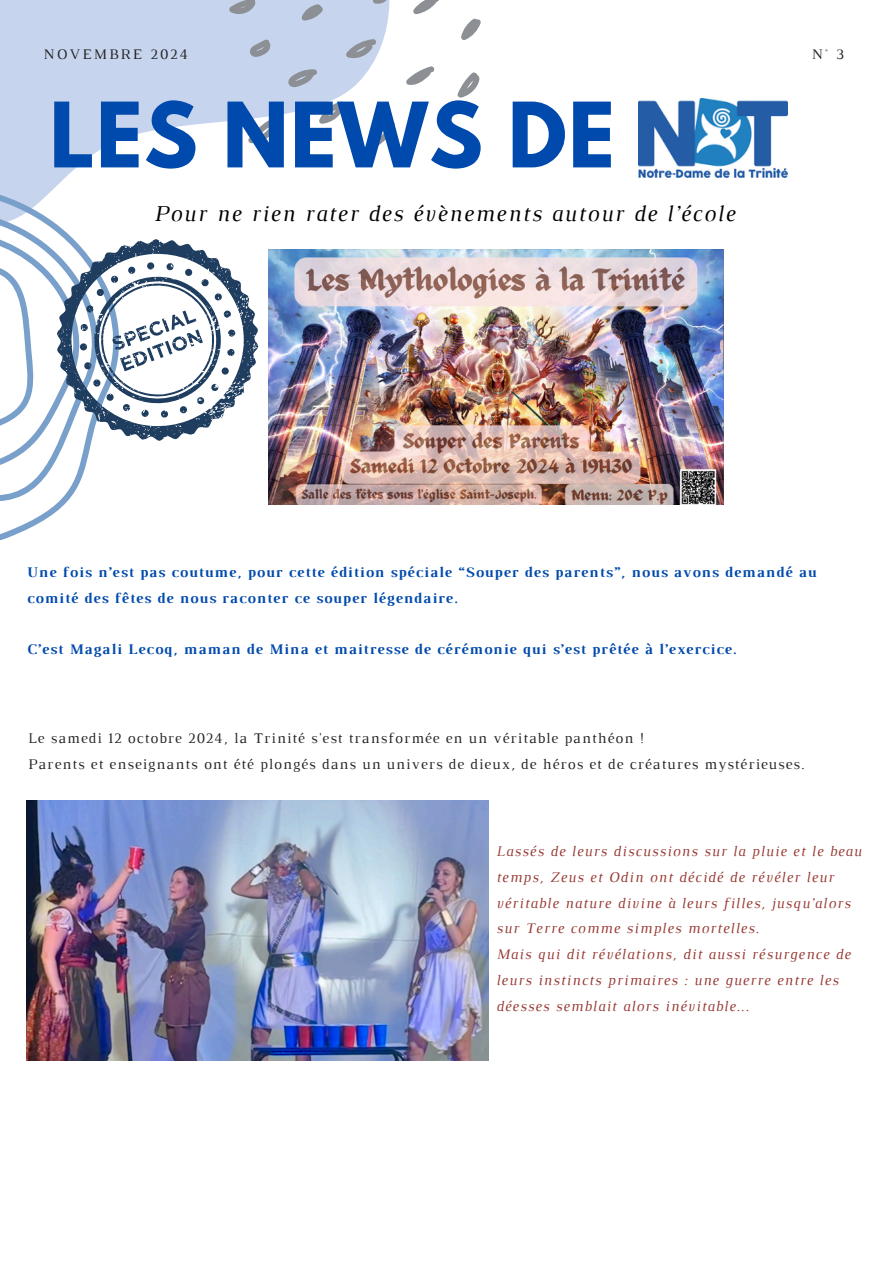
<style>
.page{position:relative;width:894px;height:1264px;background:#fff}
.page>*{position:absolute;margin:0;border:0;box-sizing:border-box;transform-origin:0 0}
.t1{font:700 79.8px "League Spartan";letter-spacing:.02em;color:#004aad}
.t2{font:italic 23.1px "Luthier";letter-spacing:.07em;color:#000}
.t3{font:italic 15px/25.8px "Luthier";letter-spacing:.07em;color:#983a34}
.t4{font:700 15px/25.8px "Luthier";letter-spacing:.07em;color:#004aad}
.t5{font:15px "Luthier";letter-spacing:.07em;color:#222}
.t6{font:14.85px "Luthier";letter-spacing:.14em;color:#222}
</style>
<div class="page">
<svg style="left:0;top:0;width:446px;height:250px;fill:#c6d4ee"></svg>
<svg style="left:0;top:132px;width:194px;height:78px"></svg>
<svg style="left:0;top:157px;width:165px;height:384px"></svg>
<svg style="left:0;top:184px;width:123px;height:323px"></svg>
<svg style="left:301px;top:4px;width:22px;height:17px"></svg>
<svg style="left:372px;top:0;width:19px;height:5px"></svg>
<svg style="left:249px;top:39px;width:21px;height:21px"></svg>
<svg style="left:345px;top:39px;width:31px;height:21px"></svg>
<svg style="left:287px;top:69px;width:30px;height:18px"></svg>
<svg style="left:412px;top:0;width:27px;height:15px"></svg>
<svg style="left:405px;top:65px;width:30px;height:21px"></svg>
<svg style="left:319px;top:101px;width:25px;height:23px"></svg>
<svg style="left:461px;top:18px;width:20px;height:22px"></svg>
<svg style="left:247px;top:120px;width:29px;height:23px"></svg>
<svg style="left:372px;top:119px;width:23px;height:28px"></svg>
<svg style="left:457px;top:72px;width:22px;height:26px"></svg>
<svg style="left:228px;top:0;width:28px;height:17px"></svg>
<img style="left:638px;top:98px;width:149px;height:79px">
<svg style="left:28px;top:210px;width:259px;height:259px"></svg>
<img style="left:269px;top:250px;width:454px;height:254px">
<img style="left:27px;top:800px;width:461px;height:260px">
<h3 class="t6" style="left:44px;top:49px;width:146px">NOVEMBRE 2024</h3>
<h1 class="t6" style="left:811px;top:49px;width:34px">N° 3</h1>
<p class="t1" style="left:49px;top:96px;width:566px">LES NEWS DE</p>
<p class="t2" style="left:154px;top:205px;width:582px">Pour ne rien rater des évènements autour de l’école</p>
<p class="t4" style="left:27px;top:560px;width:790px">Une fois n’est pas coutume, pour cette édition spéciale “Souper des parents”, nous avons demandé au comité des fêtes de nous raconter ce souper légendaire.</p>
<p class="t4" style="left:27px;top:637px;width:711px">C’est Magali Lecoq, maman de Mina et maitresse de cérémonie qui s’est prêtée à l’exercice.</p>
<p class="t5" style="left:28px;top:733px;width:617px">Le samedi 12 octobre 2024, la Trinité s'est transformée en un véritable panthéon !</p>
<h2 class="t5" style="left:28px;top:759px;width:777px">Parents et enseignants ont été plongés dans un univers de dieux, de héros et de créatures mystérieuses.</h2>
<p class="t3" style="left:496px;top:839px;width:367px">Lassés de leurs discussions sur la pluie et le beau temps, Zeus et Odin ont décidé de révéler leur véritable nature divine à leurs filles, jusqu’alors sur Terre comme simples mortelles.</p>
<p class="t3" style="left:496px;top:942px;width:356px">Mais qui dit révélations, dit aussi résurgence de leurs instincts primaires : une guerre entre les déesses semblait alors inévitable...</p>
</div>
